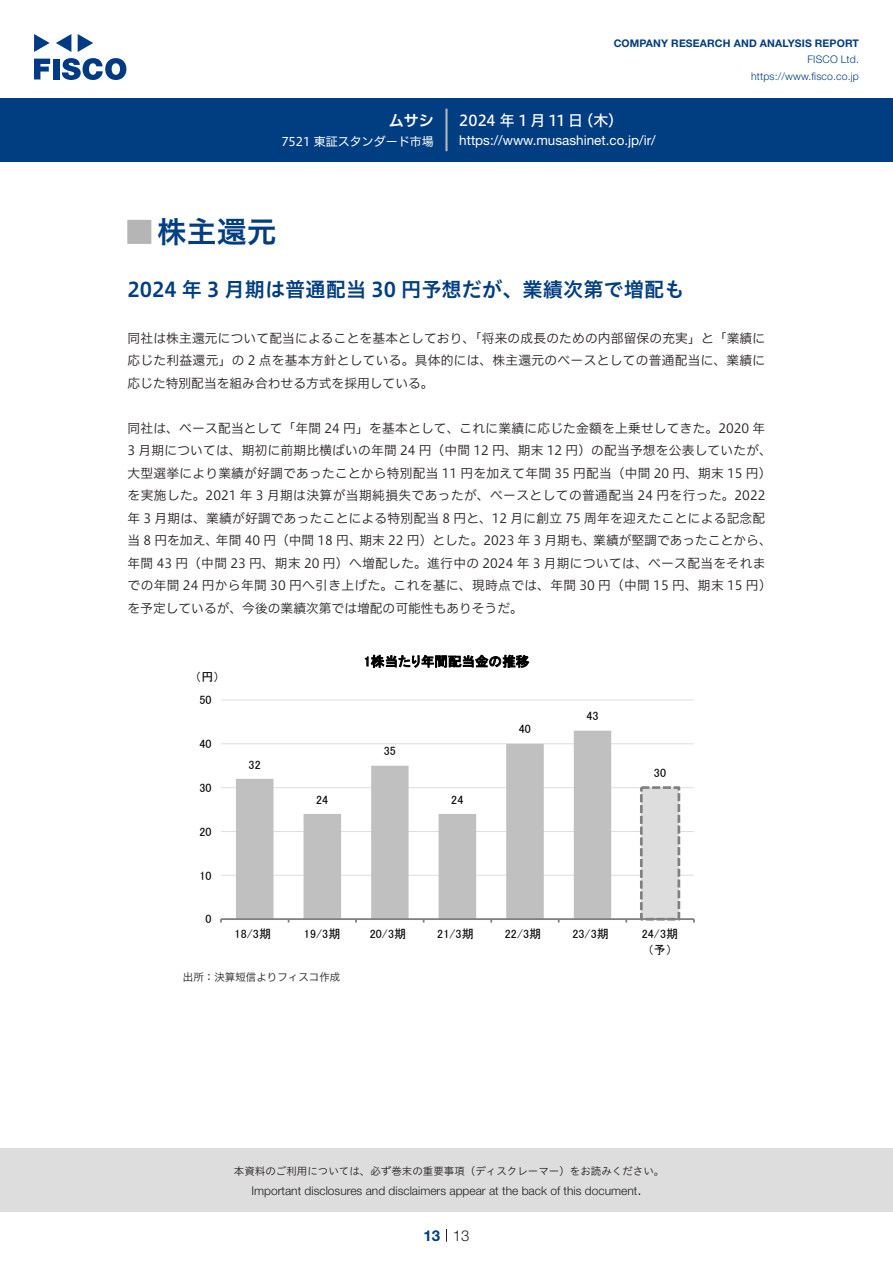
<style>
.page{position:relative;width:893px;height:1263px;background:#fff}
.page>*{position:absolute;margin:0;border:0;box-sizing:border-box;transform-origin:0 0}
.t1{font:30px "Hiragino UD Sans Std N W6";color:#003d81}
.t2{font:24px "Hiragino UD Sans Std N W6";color:#b5b5b6}
.t3{font:20.25px "Hiragino UD Sans Std W6";color:#003d81}
.t4{font:15px "Hiragino UD Sans F Std N W5";color:#fff}
.t5{font:300 15px "Helvetica Neue LT Std";color:#231f20}
.t6{font:15px "Hiragino UD Sans F Std N W6";color:#fff}
.t7{font:700 15px "Helvetica Neue LT Std";color:#003d81}
.t8{font:13.5px "Helvetica Neue LT Std";color:#fff}
.t9{font:13.5px "MS P Gothic";letter-spacing:.005em;color:#000}
.t10{font:12.75px/22.5px "Hiragino UD Sans F Std N W3";letter-spacing:.015em;color:#231f20;text-align:justify}
.t11{font:12px "MS P Gothic";letter-spacing:.01em;color:#000}
.t12{font:300 12px "Helvetica Neue LT Std";color:#231f20}
.t13{font:12px "Hiragino UD Sans F Std N W4";color:#fff}
.t14{font:10.5px "Hiragino UD Sans Std W3";color:#231f20}
.t15{font:700 10.5px "Helvetica Neue LT Std";letter-spacing:.015em;color:#003d81}
.t16{font:300 10.5px/16.5px "Helvetica Neue LT Std";letter-spacing:.015em;color:#003d81;text-align:right}
.t17{font:10.5px "Hiragino UD Sans F Std N W3";color:#231f20}
</style>
<div class="page">
<div style="left:0;top:1148px;width:893px;height:64px;background:#ddd"></div>
<svg style="left:34px;top:59px;width:16px;height:20px"></svg>
<div style="left:53px;top:59px;width:6px;height:20px;background:#003a83"></div>
<svg style="left:62px;top:58px;width:64px;height:22px"></svg>
<svg style="left:34px;top:34px;width:16px;height:18px"></svg>
<svg style="left:78px;top:34px;width:15px;height:18px"></svg>
<svg style="left:56px;top:34px;width:15px;height:18px"></svg>
<div style="left:0;top:98px;width:893px;height:64px;background:#003d81"></div>
<hr style="left:445px;top:109px;width:3px;height:42px;background:#b5b5b6">
<svg style="left:446px;top:1229px;width:1px;height:13px"></svg>
<hr style="left:221px;top:875px;width:473px;height:1px;background:#ddd">
<hr style="left:221px;top:831px;width:473px;height:1px;background:#ddd">
<hr style="left:221px;top:787px;width:473px;height:1px;background:#ddd">
<hr style="left:221px;top:743px;width:473px;height:1px;background:#ddd">
<hr style="left:221px;top:699px;width:473px;height:1px;background:#ddd">
<div style="left:641px;top:787px;width:38px;height:132px;background:#ddd"></div>
<div style="left:640px;top:786px;width:40px;height:134px;border:3px dashed #808080"></div>
<svg style="left:236px;top:731px;width:375px;height:187px"></svg>
<hr style="left:221px;top:918px;width:473px;height:2px;background:#808080">
<p class="t6" style="left:389px;top:109px;width:46px">ムサシ</p>
<p class="t13" style="left:281px;top:132px;width:154px">7521 東証スタンダード市場</p>
<p class="t15" style="left:614px;top:37px;width:247px">COMPANY RESEARCH AND ANALYSIS REPORT</p>
<p class="t16" style="left:751px;top:51px;width:109px">FISCO Ltd. https://www.fisco.co j p.</p>
<p class="t4" style="left:459px;top:109px;width:126px">2024 年 1 月 11 日</p>
<p class="t4" style="left:578px;top:109px;width:46px">（木(</p>
<p class="t8" style="left:459px;top:132px;width:198px">https://www.musashinet. c o j p. /i r/</p>
<h1 class="t1" style="left:157px;top:209px;width:121px">株主還元</h1>
<h2 class="t2" style="left:128px;top:213px;width:25px">█</h2>
<h3 class="t3" style="left:128px;top:274px;width:558px">2024 年 3 月期は普通配当 30 円予想だが、業績次第で増配も</h3>
<p class="t10" style="left:128px;top:326px;width:639px">同社は株主還元について配当によることを基本としており、「将来の成長のための内部留保の充実」と「業績に応じた利益還元」の 2 点を基本方針としている。具体的には、株主還元のベースとしての普通配当に、業績に応じた特別配当を組み合わせる方式を採用している。</p>
<p class="t10" style="left:128px;top:416px;width:639px">同社は、ベース配当として「年間 24 円」を基本として、これに業績に応じた金額を上乗せしてきた。2020 年</p>
<p class="t10" style="left:128px;top:439px;width:646px">3 月期については、期初に前期比横ばいの年間 24 円（中間 12 円、期末 12 円）の配当予想を公表していたが、</p>
<p class="t10" style="left:128px;top:461px;width:646px">大型選挙により業績が好調であったことから特別配当 11 円を加えて年間 35 円配当（中間 20 円、期末 15 円(</p>
<p class="t10" style="left:128px;top:484px;width:639px">を実施した。2021 年 3 月期は決算が当期純損失であったが、ベースとしての普通配当 24 円を行った。2022</p>
<p class="t10" style="left:128px;top:506px;width:639px">年 3 月期は、業績が好調であったことによる特別配当 8 円と、12 月に創立 75 周年を迎えたことによる記念配</p>
<p class="t10" style="left:593px;top:529px;width:180px">業績が堅調であったことから、</p>
<p class="t10" style="left:216px;top:529px;width:147px">年間 40 円（中間 18 円、</p>
<p class="t10" style="left:360px;top:529px;width:237px">期末 22 円）とした。2023 年 3 月期も、</p>
<p class="t10" style="left:128px;top:529px;width:646px;text-align:left">当 8 円を加え、<br>年間 43 円（中間 23 円、期末 20 円）へ増配した。進行中の 2024 年 3 月期については、ベース配当をそれまでの年間 24 円から年間 30 円へ引き上げた。これを基に、現時点では、年間 30 円（中間 15 円、期末 15 円(を予定しているが、今後の業績次第では増配の可能性もありそうだ。</p>
<p class="t11" style="left:195px;top:671px;width:26px">円（ (</p>
<p class="t11" style="left:200px;top:694px;width:13px">50</p>
<p class="t11" style="left:200px;top:738px;width:13px">40</p>
<p class="t11" style="left:200px;top:781px;width:13px">30</p>
<p class="t11" style="left:200px;top:825px;width:13px">20</p>
<p class="t11" style="left:200px;top:869px;width:13px">10</p>
<p class="t11" style="left:206px;top:913px;width:8px">0</p>
<p class="t11" style="left:249px;top:758px;width:14px">32</p>
<p class="t11" style="left:235px;top:928px;width:38px">18/3期</p>
<p class="t11" style="left:316px;top:793px;width:14px">24</p>
<p class="t11" style="left:304px;top:928px;width:38px">19/3期</p>
<p class="t17" style="left:183px;top:969px;width:159px">出所：決算短信よりフィスコ作成</p>
<p class="t9" style="left:364px;top:655px;width:167px">1株当たり年間配当金の推移</p>
<p class="t11" style="left:384px;top:745px;width:14px">35</p>
<p class="t11" style="left:451px;top:793px;width:14px">24</p>
<p class="t11" style="left:519px;top:723px;width:14px">40</p>
<p class="t11" style="left:370px;top:928px;width:38px">20/3期</p>
<p class="t11" style="left:437px;top:928px;width:38px">21/3期</p>
<p class="t11" style="left:505px;top:928px;width:38px">22/3期</p>
<p class="t11" style="left:586px;top:710px;width:14px">43</p>
<p class="t11" style="left:572px;top:928px;width:38px">23/3期</p>
<p class="t11" style="left:654px;top:767px;width:14px">30</p>
<p class="t11" style="left:642px;top:928px;width:38px">24/3期</p>
<p class="t11" style="left:648px;top:943px;width:26px">予（ (</p>
<p class="t14" style="left:234px;top:1163px;width:432px">本資料のご利用については、必ず巻末の重要事項（ディスクレーマー）をお読みください。</p>
<p class="t5" style="left:637px;top:1180px;width:6px">.</p>
<p class="t12" style="left:251px;top:1183px;width:387px">Important disclosures and disclaimers appear at the back of this document</p>
<p class="t7" style="left:423px;top:1226px;width:18px">13</p>
<p class="t5" style="left:453px;top:1226px;width:18px">13</p>
</div>
